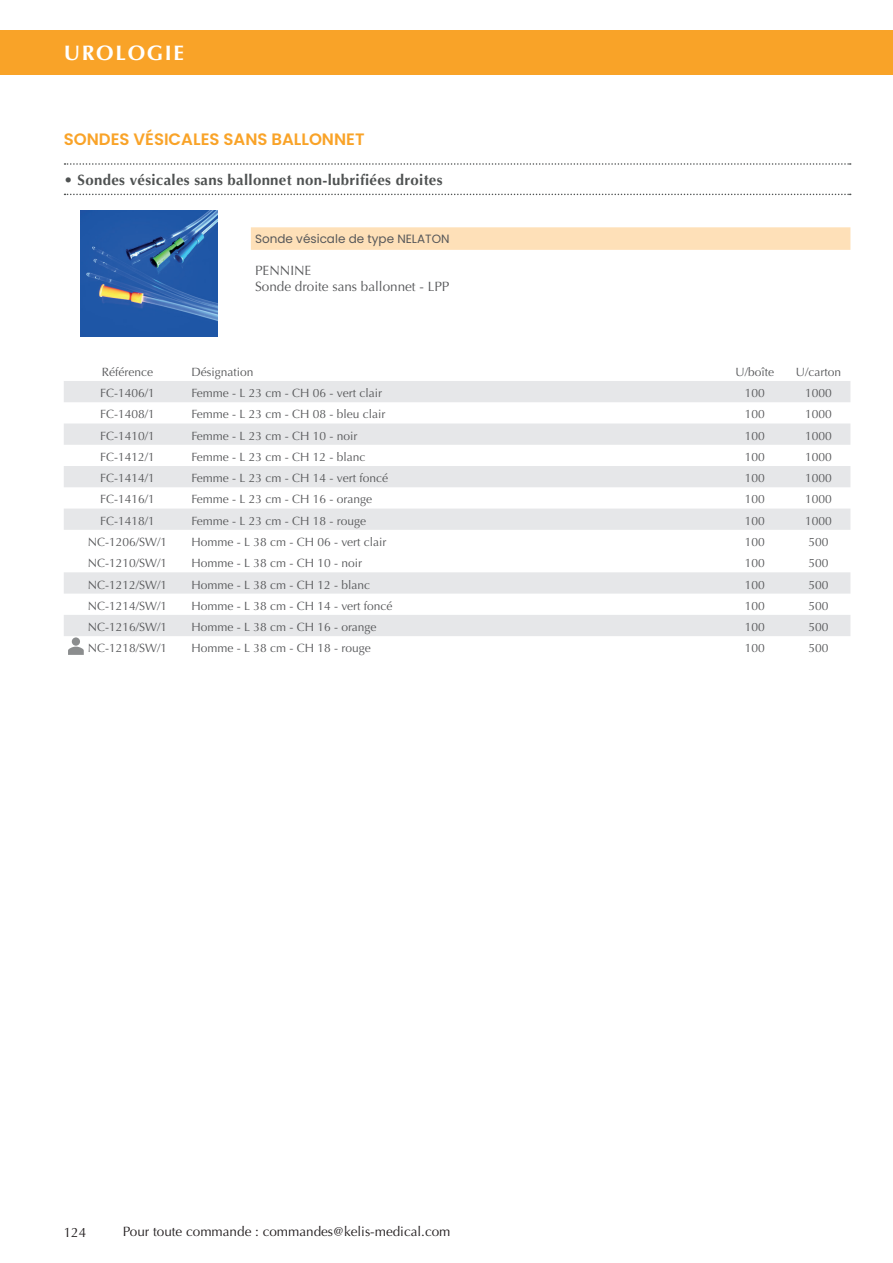
<style>
.page{position:relative;width:893px;height:1263px;background:#fff}
.page>*{position:absolute;margin:0;border:0;box-sizing:border-box;transform-origin:0 0}
.t1{font:700 21px "Optima";letter-spacing:.08em;color:#fff}
.SOUS_FAMILLE__sous_famille_2{font:600 16.5px "Poppins";color:#f9a328}
.complément_4{font:700 15px "Optima";letter-spacing:.02em;color:#4f5252}
.t2{font:13.5px "Optima";color:#231f20}
.DESIGNATION_TEXTE{font:13.5px "Optima";color:#57585a}
.DESIGNATION_MARQUE{font:13.5px "Optima";color:#57585a}
.Tableau_Taille{font:12px "Optima";color:#57585a}
.Tableau_ref{font:12px "Optima";color:#57585a}
.Tableau_U_boite_ou_carton{font:12px "Optima";color:#57585a}
.DESIGNATION_CODE_MKT__nom_produit{font:12px "Poppins";color:#57585a}
.Tableau_titres_ref___designation{font:12px "Optima";color:#57585a}
</style>
<div class="page">
<div style="left:0;top:30px;width:893px;height:44px;background:#f9a328"></div>
<svg style="left:65px;top:194px;width:786px;height:1px"></svg>
<svg style="left:65px;top:163px;width:786px;height:2px"></svg>
<div style="left:251px;top:227px;width:599px;height:23px;background:#fee0b8"></div>
<svg style="left:64px;top:381px;width:786px;height:255px"></svg>
<img style="left:81px;top:210px;width:136px;height:127px">
<svg style="left:68px;top:647px;width:16px;height:8px"></svg>
<div style="left:72px;top:637px;width:8px;height:9px;background:#8b8d8e;border-radius:50%"></div>
<h1 class="t1" style="left:64px;top:40px;width:122px">UROLOGIE</h1>
<p class="SOUS_FAMILLE__sous_famille_2" style="left:64px;top:130px;width:302px">SONDES VÉSICALES SANS BALLONNET</p>
<p class="complément_4" style="left:64px;top:171px;width:380px">• Sondes vésicales sans ballonnet non-lubrifiées droites</p>
<p class="DESIGNATION_CODE_MKT__nom_produit" style="left:255px;top:232px;width:196px">Sonde vésicale de type NELATON</p>
<p class="DESIGNATION_MARQUE" style="left:255px;top:263px;width:58px">PENNINE</p>
<p class="DESIGNATION_TEXTE" style="left:255px;top:278px;width:196px">Sonde droite sans ballonnet - LPP</p>
<p class="Tableau_U_boite_ou_carton" style="left:102px;top:365px;width:53px">Référence</p>
<p class="Tableau_titres_ref___designation" style="left:191px;top:365px;width:64px">Désignation</p>
<p class="Tableau_U_boite_ou_carton" style="left:735px;top:365px;width:40px">U/boîte</p>
<p class="Tableau_U_boite_ou_carton" style="left:796px;top:365px;width:47px">U/carton</p>
<p class="Tableau_ref" style="left:100px;top:386px;width:56px">FC-1406/1</p>
<p class="Tableau_Taille" style="left:191px;top:386px;width:192px">Femme - L 23 cm - CH 06 - vert clair</p>
<p class="Tableau_U_boite_ou_carton" style="left:745px;top:386px;width:22px">100</p>
<p class="Tableau_U_boite_ou_carton" style="left:805px;top:386px;width:28px">1000</p>
<p class="Tableau_ref" style="left:100px;top:407px;width:56px">FC-1408/1</p>
<p class="Tableau_Taille" style="left:191px;top:407px;width:196px">Femme - L 23 cm - CH 08 - bleu clair</p>
<p class="Tableau_U_boite_ou_carton" style="left:745px;top:407px;width:22px">100</p>
<p class="Tableau_U_boite_ou_carton" style="left:805px;top:407px;width:28px">1000</p>
<p class="Tableau_ref" style="left:100px;top:429px;width:56px">FC-1410/1</p>
<p class="Tableau_Taille" style="left:191px;top:429px;width:168px">Femme - L 23 cm - CH 10 - noir</p>
<p class="Tableau_U_boite_ou_carton" style="left:745px;top:429px;width:22px">100</p>
<p class="Tableau_U_boite_ou_carton" style="left:805px;top:429px;width:28px">1000</p>
<p class="Tableau_ref" style="left:100px;top:450px;width:56px">FC-1412/1</p>
<p class="Tableau_Taille" style="left:191px;top:450px;width:176px">Femme - L 23 cm - CH 12 - blanc</p>
<p class="Tableau_U_boite_ou_carton" style="left:745px;top:450px;width:22px">100</p>
<p class="Tableau_U_boite_ou_carton" style="left:805px;top:450px;width:28px">1000</p>
<p class="Tableau_ref" style="left:100px;top:471px;width:56px">FC-1414/1</p>
<p class="Tableau_Taille" style="left:191px;top:471px;width:198px">Femme - L 23 cm - CH 14 - vert foncé</p>
<p class="Tableau_U_boite_ou_carton" style="left:745px;top:471px;width:22px">100</p>
<p class="Tableau_U_boite_ou_carton" style="left:805px;top:471px;width:28px">1000</p>
<p class="Tableau_ref" style="left:100px;top:492px;width:56px">FC-1416/1</p>
<p class="Tableau_Taille" style="left:191px;top:492px;width:182px">Femme - L 23 cm - CH 16 - orange</p>
<p class="Tableau_U_boite_ou_carton" style="left:745px;top:492px;width:22px">100</p>
<p class="Tableau_U_boite_ou_carton" style="left:805px;top:492px;width:28px">1000</p>
<p class="Tableau_ref" style="left:100px;top:514px;width:56px">FC-1418/1</p>
<p class="Tableau_Taille" style="left:191px;top:514px;width:176px">Femme - L 23 cm - CH 18 - rouge</p>
<p class="Tableau_U_boite_ou_carton" style="left:745px;top:514px;width:22px">100</p>
<p class="Tableau_U_boite_ou_carton" style="left:805px;top:514px;width:28px">1000</p>
<p class="Tableau_ref" style="left:88px;top:535px;width:81px">NC-1206/SW/1</p>
<p class="Tableau_Taille" style="left:191px;top:535px;width:197px">Homme - L 38 cm - CH 06 - vert clair</p>
<p class="Tableau_U_boite_ou_carton" style="left:745px;top:535px;width:22px">100</p>
<p class="Tableau_U_boite_ou_carton" style="left:808px;top:535px;width:22px">500</p>
<p class="Tableau_ref" style="left:88px;top:556px;width:81px">NC-1210/SW/1</p>
<p class="Tableau_Taille" style="left:191px;top:556px;width:172px">Homme - L 38 cm - CH 10 - noir</p>
<p class="Tableau_U_boite_ou_carton" style="left:745px;top:556px;width:22px">100</p>
<p class="Tableau_U_boite_ou_carton" style="left:808px;top:556px;width:22px">500</p>
<p class="Tableau_ref" style="left:88px;top:577px;width:81px">NC-1212/SW/1</p>
<p class="Tableau_Taille" style="left:191px;top:577px;width:180px">Homme - L 38 cm - CH 12 - blanc</p>
<p class="Tableau_U_boite_ou_carton" style="left:745px;top:577px;width:22px">100</p>
<p class="Tableau_U_boite_ou_carton" style="left:808px;top:577px;width:22px">500</p>
<p class="Tableau_ref" style="left:88px;top:599px;width:81px">NC-1214/SW/1</p>
<p class="Tableau_Taille" style="left:191px;top:599px;width:203px">Homme - L 38 cm - CH 14 - vert foncé</p>
<p class="Tableau_U_boite_ou_carton" style="left:745px;top:599px;width:22px">100</p>
<p class="Tableau_U_boite_ou_carton" style="left:808px;top:599px;width:22px">500</p>
<p class="Tableau_ref" style="left:88px;top:620px;width:81px">NC-1216/SW/1</p>
<p class="Tableau_Taille" style="left:191px;top:620px;width:187px">Homme - L 38 cm - CH 16 - orange</p>
<p class="Tableau_U_boite_ou_carton" style="left:745px;top:620px;width:22px">100</p>
<p class="Tableau_U_boite_ou_carton" style="left:808px;top:620px;width:22px">500</p>
<p class="Tableau_ref" style="left:88px;top:641px;width:81px">NC-1218/SW/1</p>
<p class="Tableau_Taille" style="left:191px;top:641px;width:181px">Homme - L 38 cm - CH 18 - rouge</p>
<p class="Tableau_U_boite_ou_carton" style="left:745px;top:641px;width:22px">100</p>
<p class="Tableau_U_boite_ou_carton" style="left:808px;top:641px;width:22px">500</p>
<p class="t2" style="left:64px;top:1225px;width:24px">124</p>
<p class="t2" style="left:123px;top:1224px;width:329px">Pour toute commande : commandes@kelis-medical.com</p>
</div>
